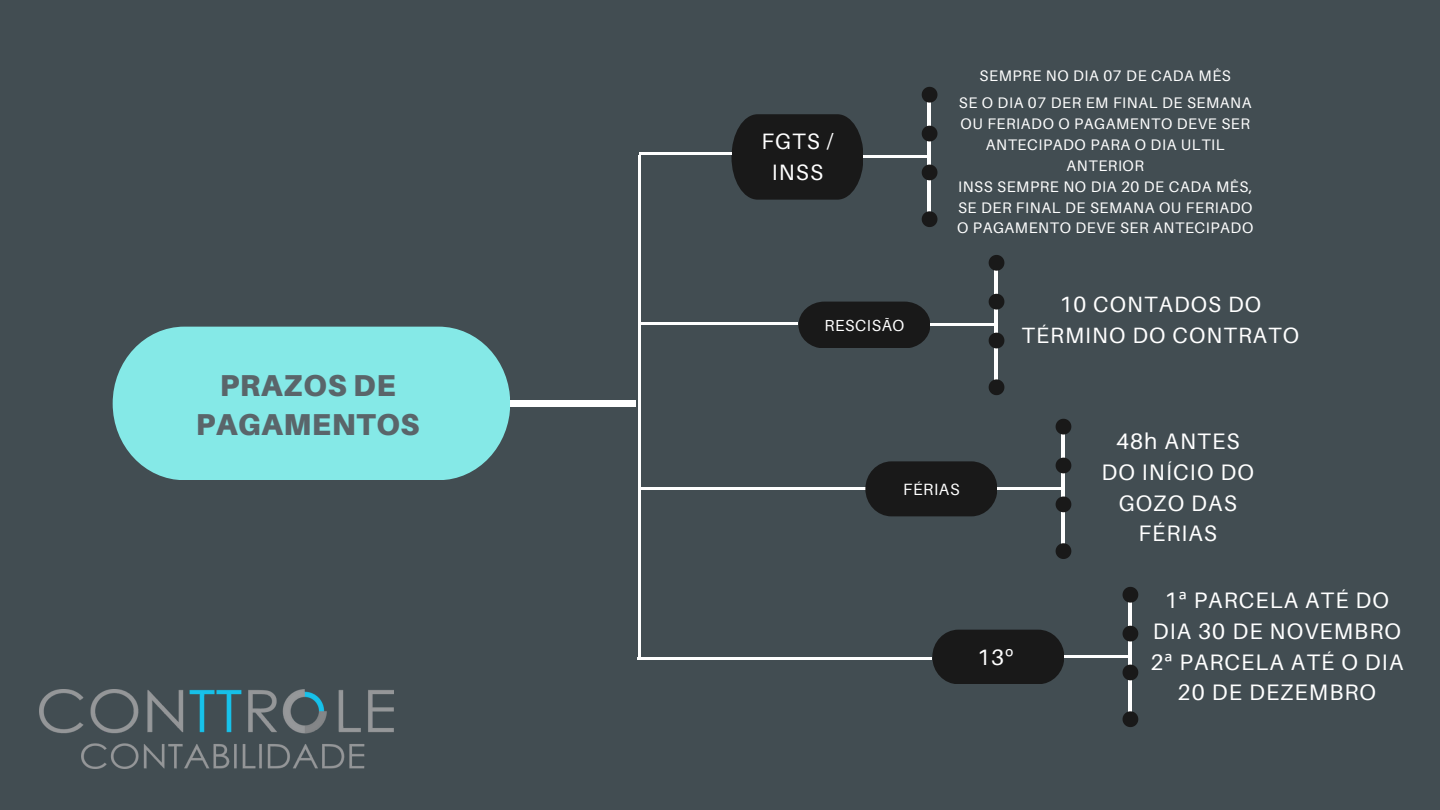
<style>
.page{position:relative;width:1440px;height:810px;background:#424d52}
.page>*{position:absolute;margin:0;border:0;box-sizing:border-box;transform-origin:0 0}
.t1{font:900 30.2px/39px "Aileron";letter-spacing:.02em;color:#5a656a;text-align:center}
.t2{font:22.4px/30.8px "Aileron";letter-spacing:.05em;color:#fff;text-align:center}
.t3{font:22.3px/30.8px "Aileron";letter-spacing:.05em;color:#fff;text-align:center}
.t4{font:22.1px/30.8px "Aileron";letter-spacing:.05em;color:#fff;text-align:center}
.t5{font:16.3px "Aileron";letter-spacing:.04em;color:#fff}
.t6{font:16px "Aileron";letter-spacing:.04em;color:#fff}
.t7{font:15.3px/21px "Aileron";letter-spacing:.04em;color:#fff;text-align:center}
.s1{font-family:"Noto Sans"}
</style>
<div class="page">
<div style="left:113px;top:327px;width:397px;height:153px;background:#85e9e7;border-radius:74px"></div>
<hr style="left:864px;top:155px;width:65px;height:3px;background:#fff">
<svg style="left:731px;top:114px;width:132px;height:86px;background:#1c1d1e"></svg>
<hr style="left:928px;top:93px;width:3px;height:132px;background:#fff">
<svg style="left:922px;top:87px;width:15px;height:16px"></svg>
<svg style="left:922px;top:126px;width:15px;height:15px"></svg>
<svg style="left:922px;top:165px;width:15px;height:15px"></svg>
<svg style="left:922px;top:211px;width:15px;height:16px"></svg>
<hr style="left:931px;top:323px;width:65px;height:3px;background:#fff">
<svg style="left:798px;top:302px;width:132px;height:46px;background:#1c1d1d"></svg>
<hr style="left:995px;top:261px;width:3px;height:132px;background:#fff">
<svg style="left:989px;top:255px;width:15px;height:16px"></svg>
<svg style="left:989px;top:294px;width:15px;height:16px"></svg>
<svg style="left:989px;top:333px;width:15px;height:15px"></svg>
<svg style="left:989px;top:379px;width:15px;height:16px"></svg>
<hr style="left:998px;top:487px;width:65px;height:3px;background:#fff">
<hr style="left:640px;top:487px;width:241px;height:3px;background:#fff">
<div style="left:865px;top:461px;width:132px;height:55px;background:#191919;border-radius:27px"></div>
<hr style="left:1062px;top:425px;width:3px;height:132px;background:#fff">
<svg style="left:1056px;top:419px;width:15px;height:16px"></svg>
<svg style="left:1056px;top:458px;width:15px;height:15px"></svg>
<svg style="left:1056px;top:497px;width:15px;height:15px"></svg>
<svg style="left:1056px;top:543px;width:15px;height:16px"></svg>
<hr style="left:1065px;top:655px;width:65px;height:3px;background:#fff">
<div style="left:932px;top:630px;width:132px;height:54px;background:#191919;border-radius:27px"></div>
<hr style="left:1129px;top:593px;width:3px;height:132px;background:#fff">
<svg style="left:1123px;top:587px;width:15px;height:16px"></svg>
<svg style="left:1123px;top:626px;width:15px;height:15px"></svg>
<svg style="left:1123px;top:665px;width:15px;height:15px"></svg>
<svg style="left:1123px;top:711px;width:15px;height:16px"></svg>
<hr style="left:638px;top:155px;width:3px;height:504px;background:#fff">
<hr style="left:639px;top:152px;width:92px;height:3px;background:#fff">
<hr style="left:638px;top:322px;width:159px;height:3px;background:#fff">
<hr style="left:638px;top:657px;width:294px;height:3px;background:#fff">
<div style="left:510px;top:400px;width:126px;height:7px;background:#fff"></div>
<img style="left:40px;top:689px;width:353px;height:80px">
<p class="t1" style="left:196px;top:365px;width:225px">PRAZOS DE<br>PAGAMENTOS</p>
<p class="t3" style="left:761px;top:126px;width:74px">FGTS /<br>INSS</p>
<p class="t6" style="left:824px;top:315px;width:81px">RESCISÃO</p>
<p class="t7" style="left:980px;top:65px;width:253px">SEMPRE NO DIA 07 DE CADA MÊS</p>
<p class="t7" style="left:959px;top:92px;width:294px">SE O DIA 07 DER EM FINAL DE SEMANA<br>OU FERIADO O PAGAMENTO DEVE SER<br>ANTECIPADO PARA O DIA ULTIL<br>ANTERIOR</p>
<p class="t7" style="left:957px;top:175px;width:298px;text-align:justify">INSS SEMPRE NO DIA 20 DE CADA MÊS, SE DER FINAL DE SEMANA OU FERIADO O PAGAMENTO DEVE SER ANTECIPADO</p>
<p class="t4" style="left:1022px;top:289px;width:279px">10 CONTADOS DO<br>TÉRMINO DO CONTRATO</p>
<p class="t5" style="left:903px;top:479px;width:58px">FÉRIAS</p>
<p class="t3" style="left:977px;top:641px;width:38px">13<span class="s1">º</span></p>
<p class="t2" style="left:1101px;top:425px;width:154px">48h ANTES<br>DO INÍCIO DO<br>GOZO DAS<br>FÉRIAS</p>
<p class="t2" style="left:1153px;top:585px;width:250px">1<span class="s1">ª</span> PARCELA ATÉ DO<br>DIA 30 DE NOVEMBRO</p>
<p class="t2" style="left:1150px;top:646px;width:254px">2<span class="s1">ª</span> PARCELA ATÉ O DIA<br>20 DE DEZEMBRO</p>
</div>
